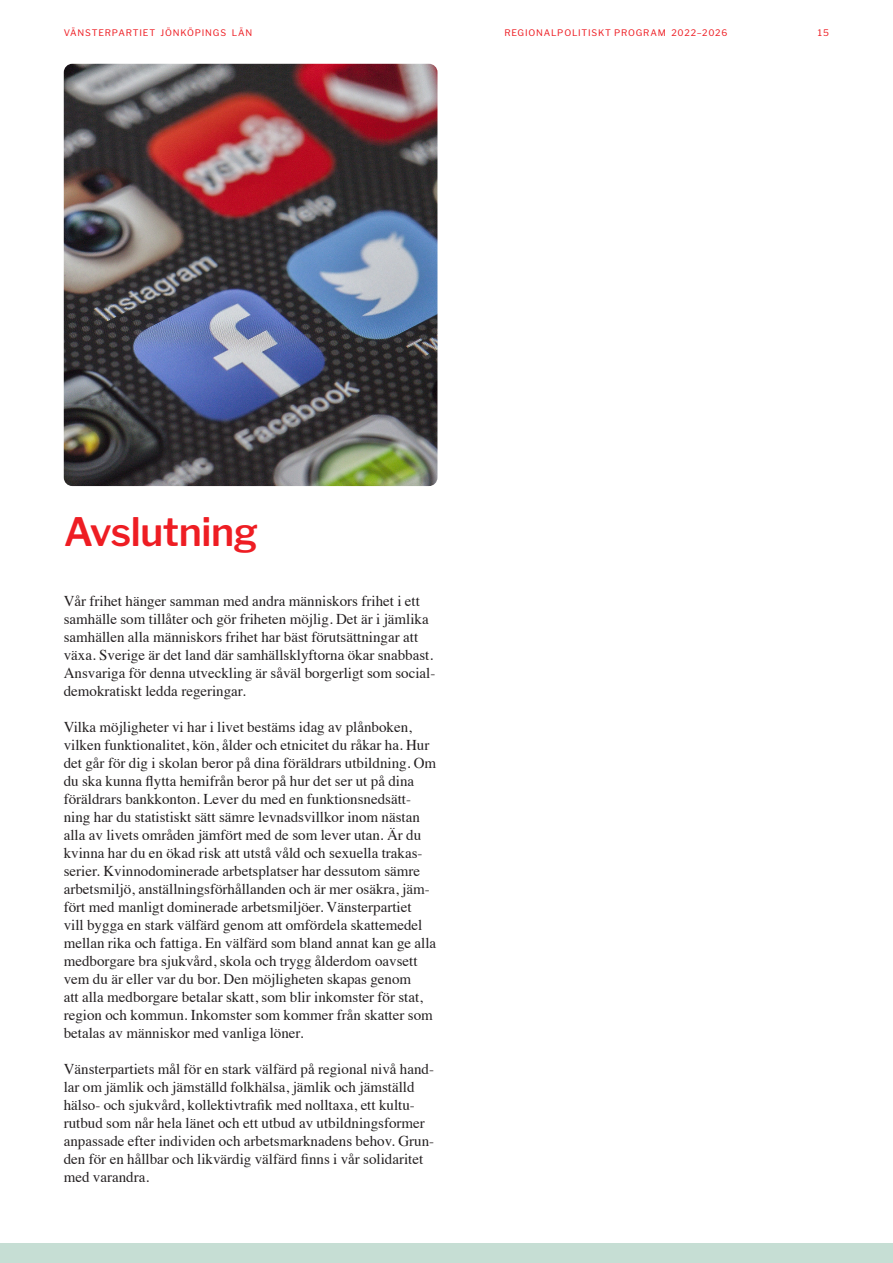
<style>
.page{position:relative;width:893px;height:1263px;background:#fff}
.page>*{position:absolute;margin:0;border:0;box-sizing:border-box;transform-origin:0 0}
.Bröd_Artikel_Times_1{font:600 39px "Libre Franklin";letter-spacing:-.01em;color:#ee1d23}
.Bröd_Artikel_Times_1-2{font:15px/18px "Times";color:#231f20}
.t1{font:9px "Libre Franklin";letter-spacing:.085em;color:#ee1d23}
</style>
<div class="page">
<div style="left:0;top:1243px;width:893px;height:20px;background:#c6ded4"></div>
<img style="left:64px;top:64px;width:373px;height:422px">
<p class="t1" style="left:64px;top:26px;width:190px">VÄNSTERPARTIET JÖNKÖPINGS LÄN</p>
<p class="t1" style="left:504px;top:26px;width:225px">REGIONALPOLITISKT PROGRAM 2022–2026</p>
<p class="t1" style="left:818px;top:26px;width:13px">15</p>
<p class="Bröd_Artikel_Times_1" style="left:64px;top:501px;width:196px">Avslutning</p>
<p class="Bröd_Artikel_Times_1-2" style="left:64px;top:591px;width:373px">Vår frihet hänger samman med andra människors frihet i ett samhälle som tillåter och gör friheten möjlig. Det är i jämlika samhällen alla människors frihet har bäst förutsättningar att växa. Sverige är det land där samhällsklyftorna ökar snabbast.<br>Ansvariga för denna utveckling är såväl borgerligt som social&shy;demokratiskt ledda regeringar.</p>
<p class="Bröd_Artikel_Times_1-2" style="left:64px;top:717px;width:374px">Vilka möjligheter vi har i livet bestäms idag av plånboken, vilken funktionalitet, kön, ålder och etnicitet du råkar ha. Hur det går för dig i skolan beror på dina föräldrars utbildning. Om du ska kunna flytta hemifrån beror på hur det ser ut på dina föräldrars bankkonton. Lever du med en funktionsnedsätt&shy;ning har du statistiskt sätt sämre levnadsvillkor inom nästan alla av livets områden jämfört med de som lever utan. Är du kvinna har du en ökad risk att utstå våld och sexuella trakas&shy;serier. Kvinnodominerade arbetsplatser har dessutom sämre arbetsmiljö, anställningsförhållanden och är mer osäkra, jäm&shy;fört med manligt dominerade arbetsmiljöer. Vänsterpartiet<br>vill bygga en stark välfärd genom att omfördela skattemedel mellan rika och fattiga. En välfärd som bland annat kan ge alla medborgare bra sjukvård, skola och trygg ålderdom oavsett vem du är eller var du bor. Den möjligheten skapas genom<br>att alla medborgare betalar skatt, som blir inkomster för stat, region och kommun. Inkomster som kommer från skatter som betalas av människor med vanliga löner.</p>
<p class="Bröd_Artikel_Times_1-2" style="left:64px;top:1059px;width:372px">Vänsterpartiets mål för en stark välfärd på regional nivå hand&shy;lar om jämlik och jämställd folkhälsa, jämlik och jämställd hälso- och sjukvård, kollektivtrafik med nolltaxa, ett kultu&shy;rutbud som når hela länet och ett utbud av utbildningsformer anpassade efter individen och arbetsmarknadens behov. Grun&shy;den för en hållbar och likvärdig välfärd finns i vår solidaritet med varandra.</p>
</div>
